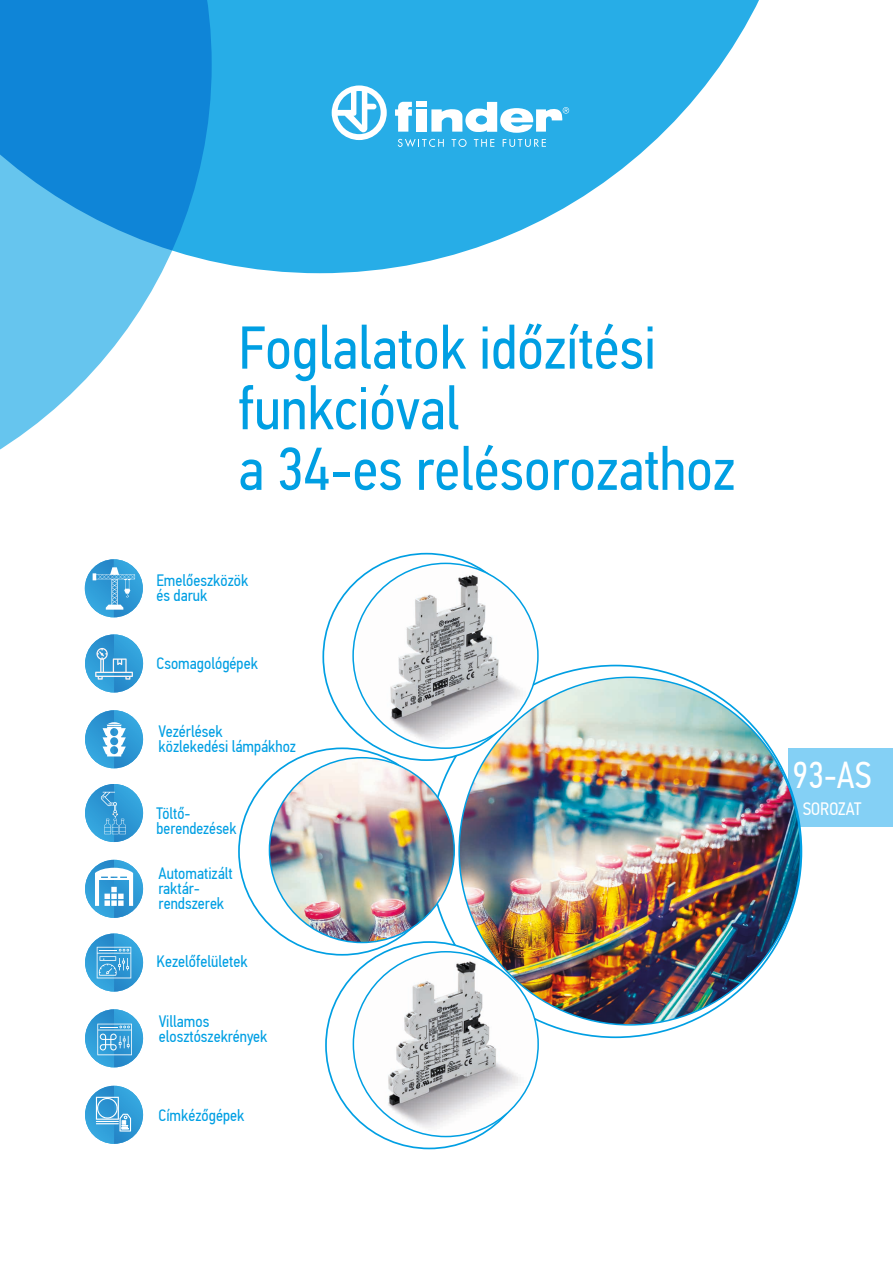
<style>
.page{position:relative;width:893px;height:1263px;background:#fff}
.page>*{position:absolute;margin:0;border:0;box-sizing:border-box;transform-origin:0 0}
.t1{font:60.6px/60.6px "PF Din Text Cond Pro";color:#009fe3}
.t2{font:37.5px "PF Din Text Cond Pro";color:#fff;scale:.95 1}
.t3{font:18px "PF Din Text Cond Pro";color:#fff}
.t4{font:16.5px/15px "PF Din Text Cond Pro";color:#009fe3}
</style>
<div class="page">
<div style="left:788px;top:748px;width:105px;height:79px;background:#84d0f5"></div>
<img style="left:85px;top:634px;width:58px;height:58px">
<svg style="left:95px;top:648px;width:38px;height:32px"></svg>
<img style="left:85px;top:710px;width:58px;height:58px">
<svg style="left:103px;top:722px;width:23px;height:34px"></svg>
<img style="left:85px;top:784px;width:58px;height:58px">
<svg style="left:101px;top:792px;width:25px;height:42px"></svg>
<img style="left:85px;top:860px;width:58px;height:58px">
<svg style="left:95px;top:868px;width:38px;height:38px"></svg>
<img style="left:85px;top:933px;width:58px;height:58px">
<svg style="left:97px;top:947px;width:34px;height:31px"></svg>
<img style="left:85px;top:1009px;width:58px;height:58px">
<svg style="left:97px;top:1024px;width:35px;height:31px"></svg>
<img style="left:85px;top:1086px;width:58px;height:58px">
<svg style="left:96px;top:1097px;width:35px;height:34px"></svg>
<img style="left:85px;top:559px;width:58px;height:58px">
<svg style="left:93px;top:567px;width:42px;height:43px;background:#51aadc"></svg>
<svg style="left:212px;top:0;width:547px;height:273px;fill:#27ade7"></svg>
<svg style="left:0;top:0;width:212px;height:450px"></svg>
<svg style="left:332px;top:85px;width:55px;height:55px"></svg>
<svg style="left:431px;top:102px;width:138px;height:31px"></svg>
<svg style="left:395px;top:102px;width:17px;height:30px"></svg>
<div style="left:416px;top:109px;width:10px;height:23px;background:#fff"></div>
<div style="left:416px;top:102px;width:10px;height:5px;background:#fff"></div>
<svg style="left:398px;top:139px;width:46px;height:8px"></svg>
<svg style="left:452px;top:139px;width:15px;height:8px"></svg>
<svg style="left:474px;top:139px;width:20px;height:8px"></svg>
<svg style="left:503px;top:139px;width:43px;height:8px"></svg>
<img style="left:359px;top:567px;width:178px;height:181px">
<img style="left:269px;top:758px;width:185px;height:184px;border-radius:92px">
<img style="left:356px;top:953px;width:182px;height:183px">
<img style="left:459px;top:678px;width:342px;height:346px">
<h1 class="t1" style="left:238px;top:318px;width:498px">Foglalatok időzítési funkcióval<br>a 34-es relésorozathoz</h1>
<p class="t4" style="left:156px;top:573px;width:93px">Emelőeszközök és daruk</p>
<p class="t4" style="left:157px;top:656px;width:103px">Csomagológépek</p>
<p class="t4" style="left:159px;top:724px;width:139px">Vezérlések közlekedési lámpákhoz</p>
<p class="t4" style="left:157px;top:806px;width:81px">Töltő&shy;berendezések</p>
<p class="t4" style="left:159px;top:865px;width:76px">Automatizált raktár&shy;rendszerek</p>
<p class="t4" style="left:157px;top:954px;width:93px">Kezelőfelületek</p>
<p class="t4" style="left:159px;top:1013px;width:110px">Villamos elosztószekrények</p>
<p class="t4" style="left:159px;top:1108px;width:87px">Címkézőgépek</p>
<h2 class="t2" style="left:792px;top:753px;width:85px">93-AS</h2>
<p class="t3" style="left:803px;top:798px;width:60px">SOROZAT</p>
</div>
